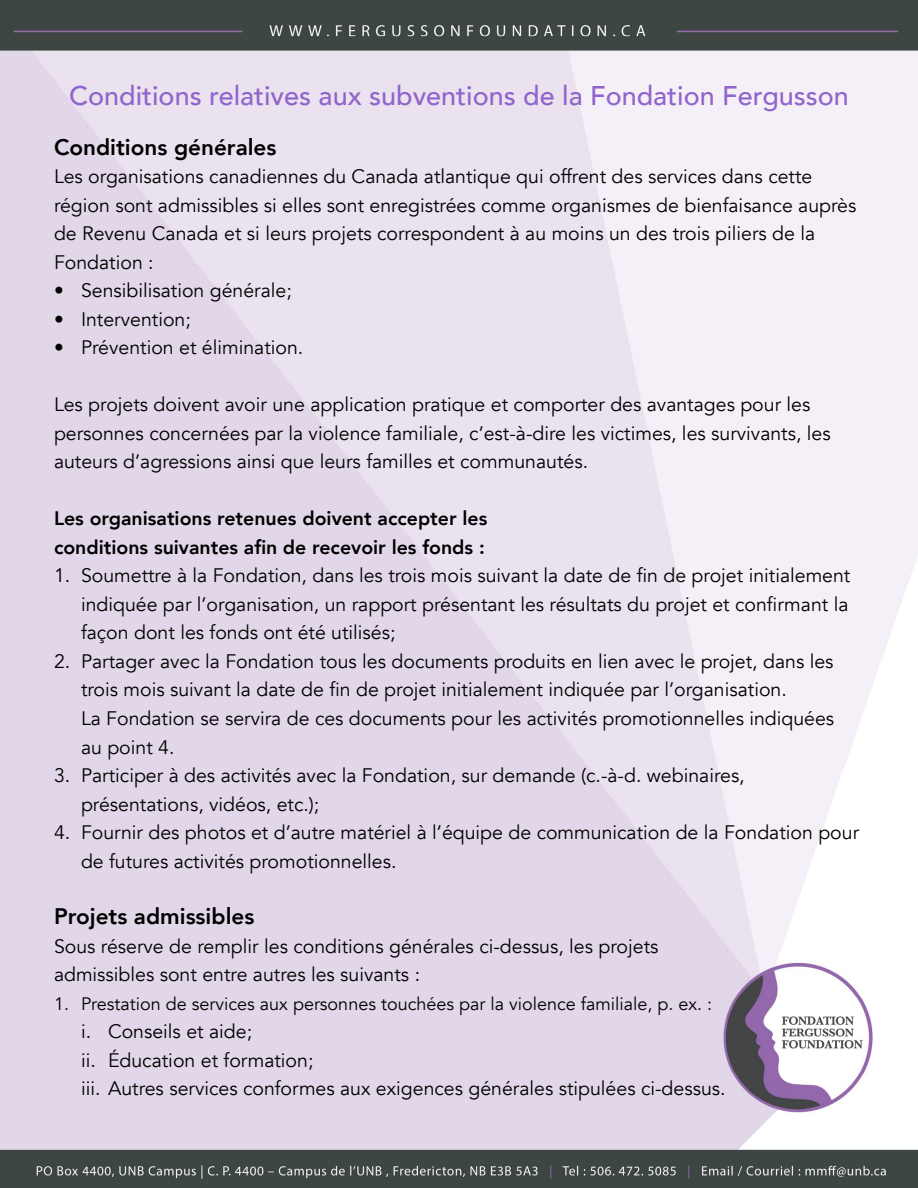
<style>
.page{position:relative;width:918px;height:1188px;background:#fff}
.page>*{position:absolute;margin:0;border:0;box-sizing:border-box;transform-origin:0 0}
.t1{font:500 27px "Avenir";color:#9064cc}
.t2{font:800 22.5px "Avenir";color:#000}
.t3{font:19.5px/28.5px "Avenir";color:#000}
.t4{font:800 19.5px/28.5px "Avenir";color:#000}
.t5{font:18px "Avenir";color:#000}
</style>
<div class="page">
<img style="left:0;top:0;width:918px;height:1188px">
<h1 class="t1" style="left:69px;top:72px;width:781px">Conditions relatives aux subventions de la Fondation Fergusson</h1>
<p class="t2" style="left:54px;top:130px;width:224px">Conditions générales</p>
<p class="t3" style="left:54px;top:163px;width:804px">Les organisations canadiennes du Canada atlantique qui offrent des services dans cette région sont admissibles si elles sont enregistrées comme organismes de bienfaisance auprès de Revenu Canada et si leurs projets correspondent à au moins un des trois piliers de la Fondation :</p>
<p class="t3" style="left:54px;top:277px;width:239px">• Sensibilisation générale;</p>
<p class="t3" style="left:54px;top:305px;width:138px">• Intervention;</p>
<p class="t3" style="left:54px;top:334px;width:251px">• Prévention et élimination.</p>
<p class="t3" style="left:54px;top:391px;width:778px">Les projets doivent avoir une application pratique et comporter des avantages pour les personnes concernées par la violence familiale, c’est-à-dire les victimes, les survivants, les auteurs d’agressions ainsi que leurs familles et communautés.</p>
<p class="t4" style="left:54px;top:504px;width:435px">Les organisations retenues doivent accepter les conditions suivantes afin de recevoir les fonds :</p>
<p class="t3" style="left:81px;top:562px;width:771px;text-align:justify;text-indent:-27px">1. Soumettre à la Fondation, dans les trois mois suivant la date de fin de projet initialement indiquée par l’organisation, un rapport présentant les résultats du projet et confirmant la façon dont les fonds ont été utilisés;</p>
<p class="t3" style="left:81px;top:647px;width:755px;text-indent:-27px">2. Partager avec la Fondation tous les documents produits en lien avec le projet, dans les trois mois suivant la date de fin de projet initialement indiquée par l’organisation.<br>La Fondation se servira de ces documents pour les activités promotionnelles indiquées au point 4.</p>
<p class="t3" style="left:81px;top:761px;width:665px;text-indent:-27px">3. Participer à des activités avec la Fondation, sur demande (c.-à-d. webinaires, présentations, vidéos, etc.);</p>
<p class="t3" style="left:81px;top:818px;width:780px;text-indent:-27px">4. Fournir des photos et d’autre matériel à l’équipe de communication de la Fondation pour de futures activités promotionnelles.</p>
<p class="t2" style="left:54px;top:899px;width:202px">Projets admissibles</p>
<p class="t3" style="left:54px;top:932px;width:606px">Sous réserve de remplir les conditions générales ci-dessus, les projets admissibles sont entre autres les suivants :</p>
<p class="t5" style="left:54px;top:993px;width:660px">1. Prestation de services aux personnes touchées par la violence familiale, p. ex. :</p>
<p class="t3" style="left:81px;top:1018px;width:646px">i. Conseils et aide;<br>ii. Éducation et formation;<br>iii. Autres services conformes aux exigences générales stipulées ci-dessus.</p>
</div>
